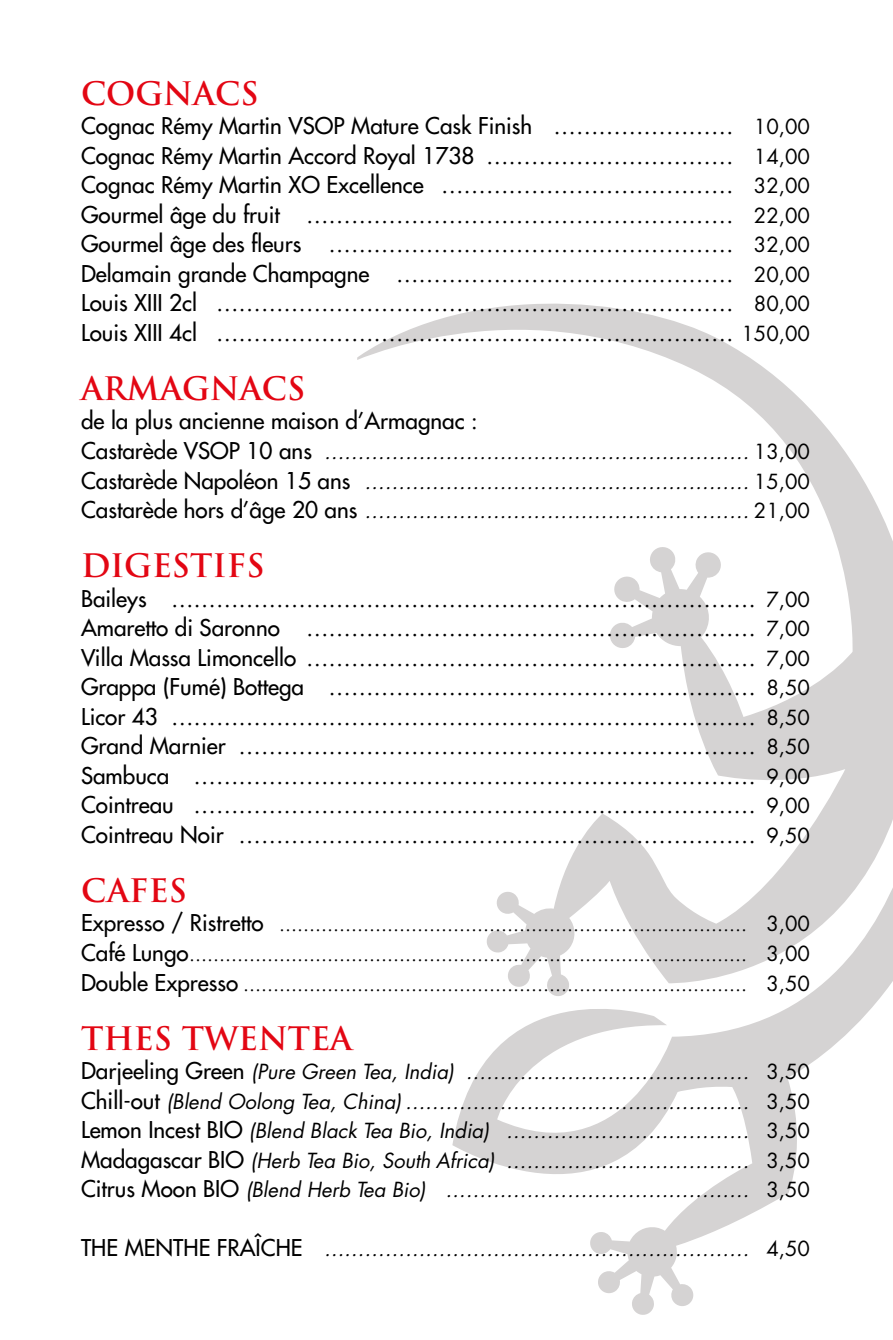
<style>
.page{position:relative;width:893px;height:1340px;background:#fff}
.page>*{position:absolute;margin:0;border:0;box-sizing:border-box;transform-origin:0 0}
.t1{font:700 31.5px "Trajan Pro";color:#e30613}
.t2{font:22.5px/29.5px "Futura";color:#000;text-align:justify}
.t3{font:italic 20.25px/29.5px "Futura";color:#000;text-align:justify}
.t4{font:18px/29.5px "Futura";color:#000;text-align:justify}
.s1{font-size:20.25px}
.s2{font-style:normal;font-size:22.5px}
.s3{font-style:normal}
.s4{font-style:italic;font-size:20.25px}
.s5{font-size:22.5px}
</style>
<div class="page">
<svg style="left:357px;top:303px;width:488px;height:149px"></svg>
<svg style="left:452px;top:452px;width:441px;height:863px"></svg>
<h1 class="t1" style="left:81px;top:74px;width:179px">COGNACS</h1>
<p class="t2" style="left:81px;top:111px;width:731px">Cognac Rémy Martin VSOP Mature Cask Finish …………………… <span class="s1">10,00<br></span>Cognac Rémy Martin Accord Royal 1738 …………………………… <span class="s1">14,00<br></span>Cognac Rémy Martin XO Excellence ………………………………… <span class="s1">32,00<br></span>Gourmel âge du fruit ………………………………………………… <span class="s1">22,00<br></span>Gourmel âge des fleurs ……………………………………………… <span class="s1">32,00<br></span>Delamain grande Champagne ……………………………………… <span class="s1">20,00<br></span>Louis XIII 2cl …………………………………………………………… <span class="s1">80,00<br></span>Louis XIII 4cl …………………………………………………………… <span class="s1">150,00</span></p>
<h1 class="t1" style="left:81px;top:369px;width:226px">ARMAGNACS</h1>
<p class="t2" style="left:81px;top:406px;width:398px">de la plus ancienne maison d’Armagnac :</p>
<p class="t3" style="left:81px;top:436px;width:730px"><span class="s2">Castarède VSOP 10 ans</span> ……………………………………………………… <span class="s3">13,00</span></p>
<p class="t2" style="left:81px;top:465px;width:730px">Castarède Napoléon 15 ans <span class="s4">…………………………………………………</span> <span class="s1">15,00<br></span>Castarède hors d’âge 20 ans <span class="s4">…………………………………………………</span> <span class="s1">21,00</span></p>
<h1 class="t1" style="left:81px;top:546px;width:185px">DIGESTIFS</h1>
<p class="t2" style="left:81px;top:583px;width:731px">Baileys …………………………………………………………………… <span class="s1">7,00<br></span>Amaretto di Saronno …………………………………………………… <span class="s1">7,00<br></span>Villa Massa Limoncello …………………………………………………… <span class="s1">7,00<br></span>Grappa (Fumé) Bottega ………………………………………………… <span class="s1">8,50<br></span>Licor 43 …………………………………………………………………… <span class="s1">8,50<br></span>Grand Marnier …………………………………………………………… <span class="s1">8,50<br></span>Sambuca ………………………………………………………………… <span class="s1">9,00<br></span>Cointreau ………………………………………………………………… <span class="s1">9,00<br></span>Cointreau Noir …………………………………………………………… <span class="s1">9,50</span></p>
<h1 class="t1" style="left:81px;top:870px;width:108px">CAFES</h1>
<p class="t4" style="left:81px;top:910px;width:731px"><span class="s5">Expresso / Ristretto</span> …………………………………………………………………… <span class="s1">3,00<br></span><span class="s5">Café Lungo</span>………………………………………………………………………………… <span class="s1">3,00<br></span><span class="s5">Double Expresso</span> ………………………………………………………………………… <span class="s1">3,50</span></p>
<h1 class="t1" style="left:81px;top:1018px;width:273px">THES TWENTEA</h1>
<p class="t3" style="left:81px;top:1056px;width:731px"><span class="s2">Darjeeling Green</span> (Pure Green Tea, India) …………………………………… <span class="s3">3,50<br></span><span class="s2">Chill-out</span> (Blend Oolong Tea, China) …………………………………………… <span class="s3">3,50<br></span><span class="s2">Lemon Incest BIO</span> (Blend Black Tea Bio, India) ……………………………… <span class="s3">3,50<br></span><span class="s2">Madagascar BIO</span> (Herb Tea Bio, South Africa) ……………………………… <span class="s3">3,50<br></span><span class="s2">Citrus Moon BIO</span> (Blend Herb Tea Bio) ……………………………………… <span class="s3">3,50</span></p>
<p class="t3" style="left:81px;top:1233px;width:731px"><span class="s2">THE MENTHE FRAÎCHE</span> ……………………………………………………… <span class="s3">4,50</span></p>
</div>
